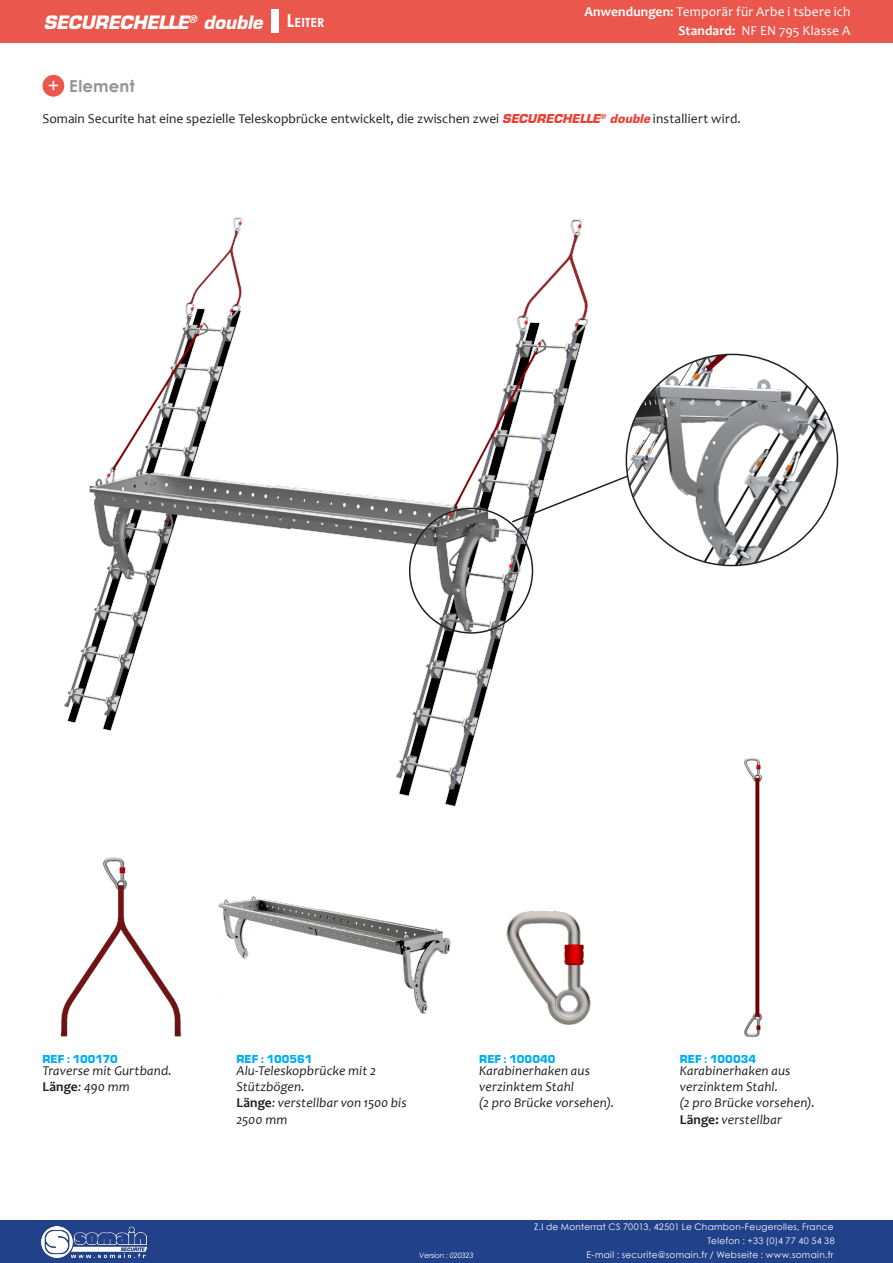
<style>
.page{position:relative;width:893px;height:1263px;background:#fff}
.page>*{position:absolute;margin:0;border:0;box-sizing:border-box;transform-origin:0 0}
.t1{font:19.5px "Eurostile";color:#fff}
.t2{font:italic 700 18px "Eurostile LT Std";letter-spacing:-.01em;color:#fff}
.t3{font:700 16.5px "Century Gothic";letter-spacing:.01em;color:#939598}
.t4{font:italic 13.5px/16.2px "Candara";letter-spacing:.01em;color:#231f20}
.t5{font:13.5px "Candara";color:#231f20}
.t6{font:13.5px/18.9px "Candara";letter-spacing:.01em;color:#fff;text-align:right}
.t7{font:700 12.6px "Century Gothic";letter-spacing:.01em;color:#fff}
.t8{font:900 12px "Eurostile Becker";letter-spacing:.01em;color:#00aeef}
.t9{font:9px/13.8px "Century Gothic";letter-spacing:.03em;color:#fff;text-align:right}
.t10{font:italic 7.5px "Century Gothic";letter-spacing:-.025em;color:#fff}
.s1{font-size:18px}
.s2{font-weight:700}
.s3{font-family:"Eurostile LT Std";font-weight:700;font-style:italic;font-size:12px;color:#ee3e34}
.s4{font-weight:700;font-style:normal}
</style>
<div class="page">
<div style="left:43px;top:75px;width:21px;height:22px;background:#ea584d;border-radius:50%"></div>
<img style="left:64px;top:217px;width:525px;height:590px">
<img style="left:626px;top:354px;width:211px;height:211px;border-radius:106px">
<svg style="left:510px;top:474px;width:119px;height:50px"></svg>
<img style="left:218px;top:896px;width:233px;height:118px">
<img style="left:60px;top:857px;width:122px;height:180px">
<img style="left:506px;top:911px;width:66px;height:114px">
<img style="left:572px;top:751px;width:191px;height:286px">
<div style="left:0;top:1220px;width:893px;height:43px;background:#21428a"></div>
<img style="left:42px;top:1226px;width:104px;height:31px">
<div style="left:0;top:0;width:893px;height:43px;background:#ea584d"></div>
<div style="left:272px;top:10px;width:7px;height:23px;background:#fff"></div>
<h2 class="t2" style="left:43px;top:11px;width:221px">SECURECHELLE<sup>®</sup> double</h2>
<p class="t7" style="left:287px;top:13px;width:39px"><span class="s1">L</span>EITER</p>
<p class="t6" style="left:584px;top:2px;width:268px"><span class="s2">Anwendungen:</span> Temporär für Arbe i tsbere ich<br><span class="s2">Standard:</span> NF EN 795 Klasse A</p>
<p class="t1" style="left:48px;top:72px;width:13px">+</p>
<p class="t3" style="left:69px;top:73px;width:67px">Element</p>
<p class="t5" style="left:43px;top:110px;width:700px">Somain Securite hat eine spezielle Teleskopbrücke entwickelt, die zwischen zwei <span class="s3">SECURECHELLE</span><sup>®</sup> <span class="s3">double</span> installiert wird.</p>
<p class="t8" style="left:43px;top:1052px;width:77px">REF : 100170</p>
<p class="t4" style="left:43px;top:1062px;width:131px">Traverse mit Gurtband.</p>
<p class="t4" style="left:43px;top:1078px;width:89px"><span class="s4">Länge</span>: 490 mm</p>
<p class="t8" style="left:237px;top:1052px;width:78px">REF : 100561</p>
<p class="t4" style="left:237px;top:1062px;width:141px">Alu-Teleskopbrücke mit 2</p>
<p class="t4" style="left:237px;top:1078px;width:70px">Stützbögen.</p>
<p class="t4" style="left:237px;top:1095px;width:172px"><span class="s4">Länge</span>: verstellbar von 1500 bis<br>2500 mm</p>
<p class="t8" style="left:479px;top:1052px;width:78px">REF : 100040</p>
<p class="t4" style="left:479px;top:1062px;width:112px">Karabinerhaken aus</p>
<p class="t4" style="left:479px;top:1078px;width:96px">verzinktem Stahl</p>
<p class="t4" style="left:479px;top:1095px;width:137px">(2 pro Brücke vorsehen).</p>
<p class="t8" style="left:680px;top:1052px;width:78px">REF : 100034</p>
<p class="t4" style="left:680px;top:1062px;width:112px">Karabinerhaken aus</p>
<p class="t4" style="left:680px;top:1078px;width:100px">verzinktem Stahl.</p>
<p class="t4" style="left:680px;top:1095px;width:137px">(2 pro Brücke vorsehen).</p>
<p class="t4" style="left:680px;top:1111px;width:104px"><span class="s4">Länge:</span> verstellbar</p>
<p class="t9" style="left:534px;top:1220px;width:302px">Z.I de Monterrat CS 70013, 42501 Le Chambon-Feugerolles, France<br>Telefon : +33 (0)4 77 40 54 38</p>
<p class="t10" style="left:419px;top:1250px;width:56px">Version : 020323</p>
<p class="t9" style="left:586px;top:1248px;width:249px">E-mail : securite@somain.fr / Webseite : www.somain.fr</p>
</div>
